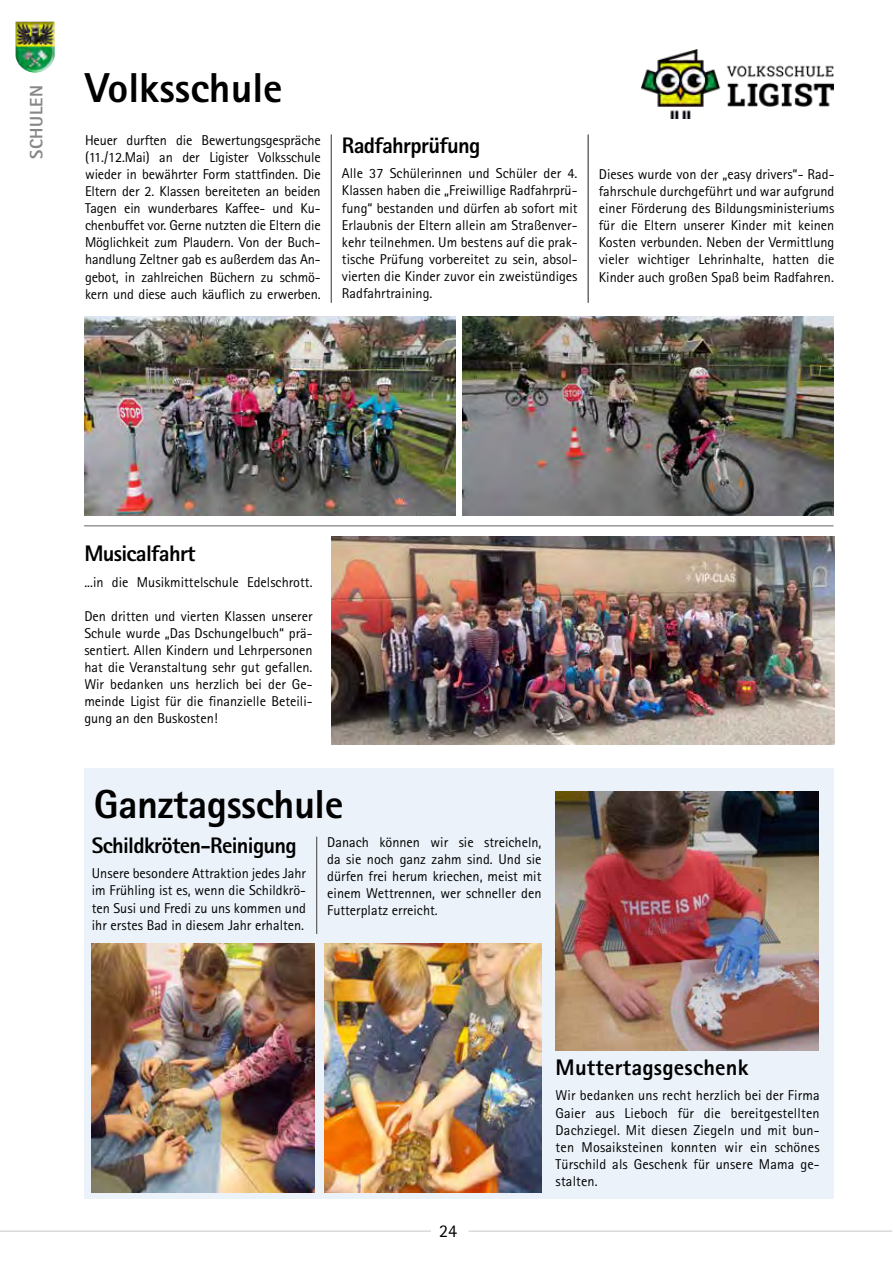
<style>
.page{position:relative;width:893px;height:1263px;background:#fff}
.page>*{position:absolute;margin:0;border:0;box-sizing:border-box;transform-origin:0 0}
.t1{font:800 41.85px "Rotis Sans Serif Std";color:#000}
.t2{font:800 40.5px "Rotis Sans Serif Std";letter-spacing:-.01em;color:#000}
.t3{font:800 22.5px "Rotis Sans Serif Std";letter-spacing:-.03em;color:#000}
.t4{font:800 22.5px "Rotis Sans Serif Std";letter-spacing:.01em;color:#000}
.t5{font:800 18px "Rotis Sans Serif Std";letter-spacing:.02em;color:#878787}
.t6{font:18px "Rotis Sans Serif Std";color:#000}
.t7{font:14.25px/17.1px "Rotis Sans Serif Std";color:#000;text-align:justify}
</style>
<div class="page">
<div style="left:84px;top:768px;width:749px;height:431px;background:#ebf2f9"></div>
<hr style="left:331px;top:135px;width:1px;height:168px;background:#636362">
<hr style="left:588px;top:135px;width:1px;height:168px;background:#636362">
<hr style="left:316px;top:837px;width:1px;height:97px;background:#636362">
<img style="left:331px;top:536px;width:503px;height:208px">
<img style="left:641px;top:49px;width:192px;height:69px">
<img style="left:462px;top:317px;width:371px;height:198px">
<img style="left:84px;top:317px;width:371px;height:198px">
<img style="left:92px;top:944px;width:223px;height:249px">
<img style="left:324px;top:943px;width:217px;height:250px">
<img style="left:556px;top:791px;width:263px;height:259px">
<hr style="left:84px;top:525px;width:749px;height:1px;background:#636362">
<div style="left:14px;top:21px;width:42px;height:51px;background:#000;opacity:.75"></div>
<hr style="left:0;top:1231px;width:431px;height:1px;background:#c6c6c6">
<hr style="left:469px;top:1231px;width:423px;height:1px;background:#c6c6c6">
<p class="t5" style="left:25px;top:159px;width:75px;rotate:-90deg">SCHULEN</p>
<h1 class="t1" style="left:85px;top:61px;width:199px">Volksschule</h1>
<p class="t7" style="left:85px;top:131px;width:237px">Heuer durften die Bewertungsgespräche (11./12.Mai) an der Ligister Volksschule wieder in bewährter Form stattfinden. Die Eltern der 2. Klassen bereiteten an beiden Tagen ein wunderbares Kaffee- und Ku&shy;chenbuffet vor. Gerne nutzten die Eltern die Möglichkeit zum Plaudern. Von der Buch&shy;handlung Zeltner gab es außerdem das An&shy;gebot, in zahlreichen Büchern zu schmö&shy;kern und diese auch käuflich zu erwerben.</p>
<h3 class="t3" style="left:342px;top:131px;width:140px">Radfahrprüfung</h3>
<p class="t7" style="left:342px;top:165px;width:237px">Alle 37 Schülerinnen und Schüler der 4.<br>Klassen haben die „Freiwillige Radfahrprü&shy;fung“ bestanden und dürfen ab sofort mit Erlaubnis der Eltern allein am Straßenver&shy;kehr teilnehmen. Um bestens auf die prak&shy;tische Prüfung vorbereitet zu sein, absol&shy;vierten die Kinder zuvor ein zweistündiges Radfahrtraining.</p>
<p class="t7" style="left:599px;top:165px;width:237px">Dieses wurde von der „easy drivers“- Rad&shy;fahrschule durchgeführt und war aufgrund einer Förderung des Bildungsministeriums für die Eltern unserer Kinder mit keinen Kosten verbunden. Neben der Vermittlung vieler wichtiger Lehrinhalte, hatten die Kinder auch großen Spaß beim Radfahren.</p>
<h3 class="t3" style="left:84px;top:539px;width:113px">Musicalfahrt</h3>
<p class="t7" style="left:84px;top:573px;width:230px">...in die Musikmittelschule Edelschrott.</p>
<p class="t7" style="left:84px;top:607px;width:230px">Den dritten und vierten Klassen unserer Schule wurde „Das Dschungelbuch“ prä&shy;sentiert. Allen Kindern und Lehrpersonen hat die Veranstaltung sehr gut gefallen.<br>Wir bedanken uns herzlich bei der Ge&shy;meinde Ligist für die finanzielle Beteili&shy;gung an den Buskosten!</p>
<h2 class="t2" style="left:94px;top:778px;width:251px">Ganztagsschule</h2>
<h3 class="t3" style="left:92px;top:831px;width:207px">Schildkröten-Reinigung</h3>
<p class="t7" style="left:92px;top:865px;width:216px">Unsere besondere Attraktion jedes Jahr im Frühling ist es, wenn die Schildkrö&shy;ten Susi und Fredi zu uns kommen und ihr erstes Bad in diesem Jahr erhalten.</p>
<p class="t7" style="left:327px;top:833px;width:216px">Danach können wir sie streicheln, da sie noch ganz zahm sind. Und sie dürfen frei herum kriechen, meist mit einem Wettrennen, wer schneller den Futterplatz erreicht.</p>
<p class="t6" style="left:439px;top:1221px;width:19px">24</p>
<h3 class="t4" style="left:556px;top:1053px;width:194px">Muttertagsgeschenk</h3>
<p class="t7" style="left:556px;top:1087px;width:266px">Wir bedanken uns recht herzlich bei der Firma Gaier aus Lieboch für die bereitgestellten Dachziegel. Mit diesen Ziegeln und mit bun&shy;ten Mosaiksteinen konnten wir ein schönes Türschild als Geschenk für unsere Mama ge&shy;stalten.</p>
</div>
